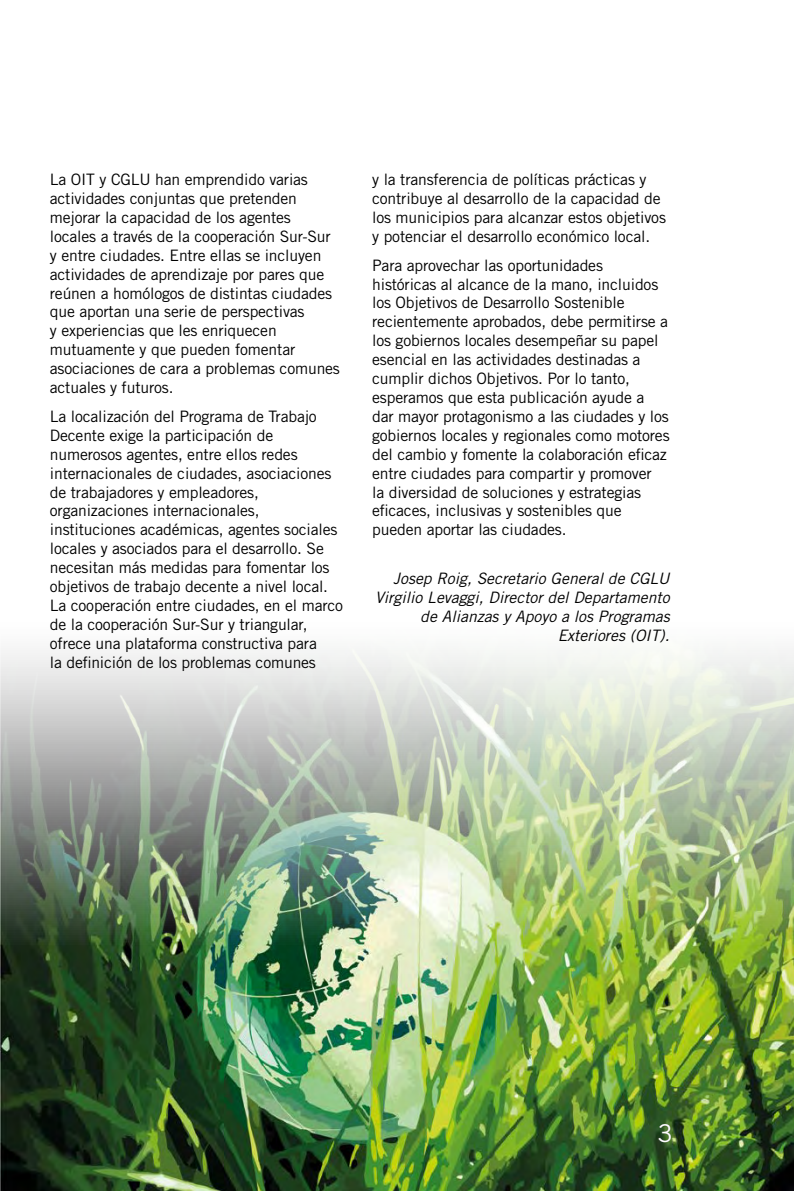
<style>
.page{position:relative;width:794px;height:1191px;background:#fff}
.page>*{position:absolute;margin:0;border:0;box-sizing:border-box;transform-origin:0 0}
.t1{font:24.5px "Trade Gothic LT Std";color:#fff}
.t2{font:15.75px/18.9px "Trade Gothic LT Std";letter-spacing:-.01em;color:#000}
.t3{font:italic 15.75px/18.9px "Trade Gothic LT Std";color:#000;text-align:right}
</style>
<div class="page">
<img style="left:0;top:650px;width:794px;height:541px">
<p class="t2" style="left:50px;top:170px;width:292px">La OIT y CGLU han emprendido varias actividades conjuntas que pretenden mejorar la capacidad de los agentes locales a través de la cooperación Sur-Sur y entre ciudades. Entre ellas se incluyen actividades de aprendizaje por pares que reúnen a homólogos de distintas ciudades que aportan una serie de perspectivas<br>y experiencias que les enriquecen mutuamente y que pueden fomentar asociaciones de cara a problemas comunes actuales y futuros.</p>
<p class="t2" style="left:50px;top:406px;width:295px">La localización del Programa de Trabajo Decente exige la participación de numerosos agentes, entre ellos redes internacionales de ciudades, asociaciones de trabajadores y empleadores, organizaciones internacionales, instituciones académicas, agentes sociales locales y asociados para el desarrollo. Se necesitan más medidas para fomentar los objetivos de trabajo decente a nivel local.<br>La cooperación entre ciudades, en el marco de la cooperación Sur-Sur y triangular, ofrece una plataforma constructiva para<br>la definición de los problemas comunes</p>
<p class="t2" style="left:372px;top:170px;width:295px">y la transferencia de políticas prácticas y contribuye al desarrollo de la capacidad de los municipios para alcanzar estos objetivos y potenciar el desarrollo económico local.</p>
<p class="t2" style="left:372px;top:255px;width:299px">Para aprovechar las oportunidades históricas al alcance de la mano, incluidos los Objetivos de Desarrollo Sostenible recientemente aprobados, debe permitirse a los gobiernos locales desempeñar su papel esencial en las actividades destinadas a cumplir dichos Objetivos. Por lo tanto, esperamos que esta publicación ayude a dar mayor protagonismo a las ciudades y los gobiernos locales y regionales como motores del cambio y fomente la colaboración eficaz entre ciudades para compartir y promover<br>la diversidad de soluciones y estrategias eficaces, inclusivas y sostenibles que pueden aportar las ciudades.</p>
<p class="t3" style="left:375px;top:569px;width:296px">Josep Roig, Secretario General de CGLU Virgilio Levaggi, Director del Departamento de Alianzas y Apoyo a los Programas Exteriores (OIT).</p>
<h1 class="t1" style="left:658px;top:1118px;width:16px">3</h1>
</div>
